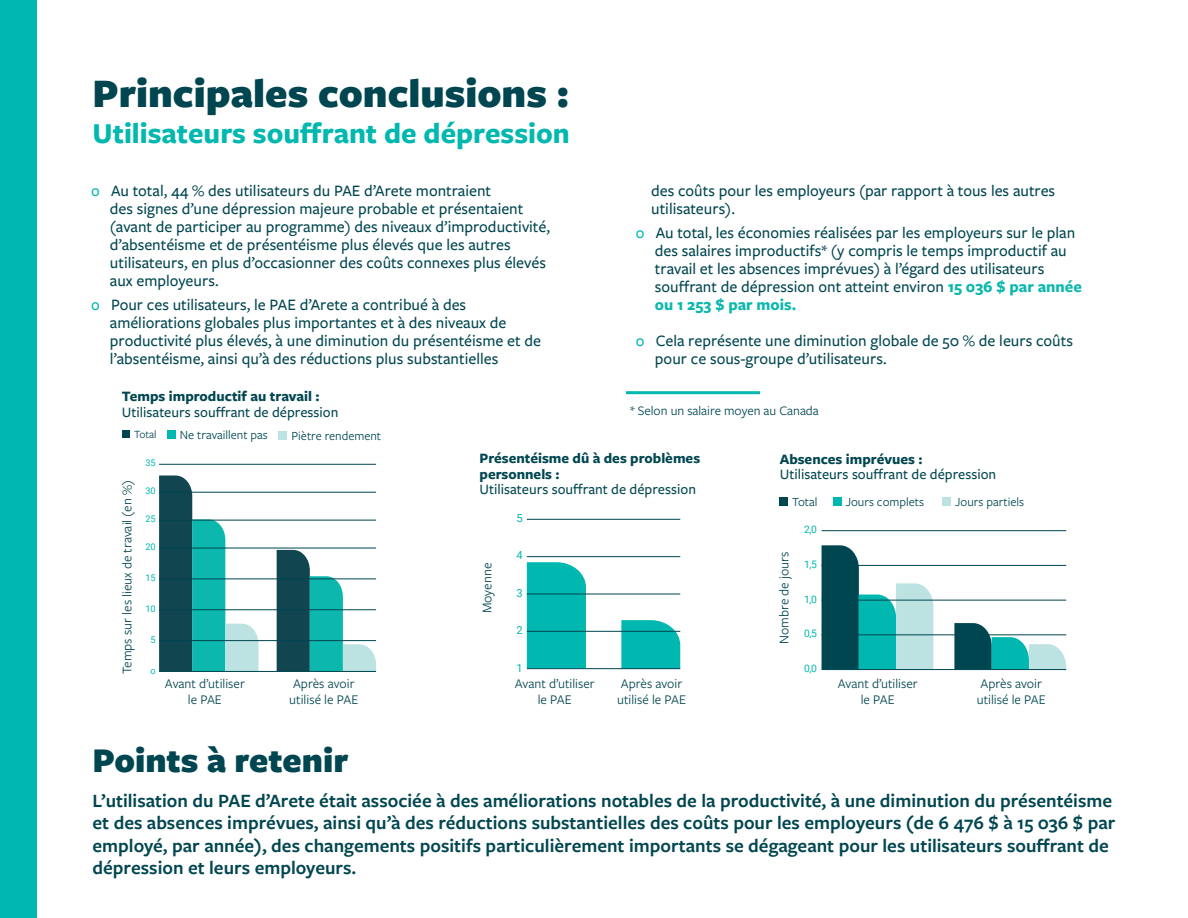
<style>
.page{position:relative;width:1188px;height:918px;background:#fff}
.page>*{position:absolute;margin:0;border:0;box-sizing:border-box;transform-origin:0 0}
.t1{font:900 42px "Freight Sans Pro";color:#004650}
.t2{font:900 36px "Freight Sans Pro";color:#004650}
.t3{font:700 30px "Freight Sans Pro";color:#00b8af}
.t4{font:600 19.5px/22.5px "Freight Sans Pro";color:#004650}
.t5{font:500 16.5px/18px "Freight Sans Pro";color:#004650}
.t6{font:500 14.85px/15.5px "Freight Sans Pro";color:#004650}
.t7{font:700 14.85px/15.5px "Freight Sans Pro";color:#004650}
.t8{font:13.8px/15.5px "Freight Sans Pro";color:#004650;text-align:center}
.t9{font:13.5px "Freight Sans Pro";color:#004650}
.t10{font:12.9px "Freight Sans Pro";color:#004650}
.t11{font:11.4px "Freight Sans Pro";color:#004650}
.t12{font:11.1px "Roboto";color:#00b8af}
.t13{font:10.35px "Roboto";color:#00b8af}
.t14{font:9.15px "Roboto";letter-spacing:-.03em;color:#00b8af}
.s1{color:#00b8af}
.s2{font-weight:700}
.s3{font-weight:700;color:#0cb8ae}
</style>
<div class="page">
<div style="left:0;top:0;width:37px;height:918px;background:#00b8af"></div>
<div style="left:527px;top:562px;width:59px;height:106px;background:#00b8af"></div>
<svg style="left:621px;top:620px;width:59px;height:48px;background:#0fbbb3"></svg>
<hr style="left:527px;top:668px;width:153px;height:1px;background:#004650">
<hr style="left:527px;top:594px;width:153px;height:1px;background:#004650">
<hr style="left:527px;top:519px;width:153px;height:1px;background:#004650">
<hr style="left:527px;top:631px;width:153px;height:1px;background:#004650">
<hr style="left:527px;top:556px;width:153px;height:1px;background:#004650">
<svg style="left:159px;top:476px;width:100px;height:195px"></svg>
<svg style="left:277px;top:550px;width:99px;height:121px"></svg>
<hr style="left:159px;top:671px;width:217px;height:1px;background:#004650">
<hr style="left:159px;top:609px;width:217px;height:1px;background:#004650">
<hr style="left:159px;top:548px;width:217px;height:1px;background:#004650">
<hr style="left:159px;top:492px;width:217px;height:1px;background:#004650">
<hr style="left:159px;top:520px;width:217px;height:1px;background:#004650">
<hr style="left:159px;top:464px;width:217px;height:1px;background:#004650">
<hr style="left:159px;top:640px;width:217px;height:1px;background:#004650">
<hr style="left:159px;top:579px;width:217px;height:1px;background:#004650">
<div style="left:123px;top:430px;width:7px;height:8px;background:#004650"></div>
<svg style="left:822px;top:545px;width:111px;height:124px"></svg>
<svg style="left:954px;top:623px;width:112px;height:46px"></svg>
<hr style="left:822px;top:669px;width:244px;height:1px;background:#004650">
<hr style="left:822px;top:600px;width:244px;height:1px;background:#004650">
<hr style="left:822px;top:530px;width:244px;height:1px;background:#004650">
<hr style="left:822px;top:635px;width:244px;height:1px;background:#004650">
<hr style="left:822px;top:565px;width:244px;height:1px;background:#004650">
<hr style="left:626px;top:391px;width:134px;height:3px;background:#00b8af">
<div style="left:167px;top:430px;width:9px;height:9px;background:#00b8af"></div>
<div style="left:279px;top:431px;width:8px;height:9px;background:#bce3e1"></div>
<div style="left:779px;top:497px;width:9px;height:9px;background:#004650"></div>
<div style="left:833px;top:497px;width:9px;height:9px;background:#00b8af"></div>
<div style="left:942px;top:497px;width:9px;height:9px;background:#bce3e1"></div>
<p class="t1" style="left:93px;top:64px;width:479px">Principales conclusions :</p>
<p class="t3" style="left:93px;top:113px;width:479px">Utilisateurs souffrant de dépression</p>
<p class="t5" style="left:110px;top:181px;width:442px;text-indent:-19px"><span class="s1">o</span> Au total, 44 % des utilisateurs du PAE d’Arete montraient<br>des signes d’une dépression majeure probable et présentaient (avant de participer au programme) des niveaux d’improductivité, d’absentéisme et de présentéisme plus élevés que les autres utilisateurs, en plus d’occasionner des coûts connexes plus élevés aux employeurs.</p>
<p class="t5" style="left:110px;top:295px;width:433px;text-indent:-19px"><span class="s1">o</span> Pour ces utilisateurs, le PAE d’Arete a contribué à des améliorations globales plus importantes et à des niveaux de productivité plus élevés, à une diminution du présentéisme et de l’absentéisme, ainsi qu’à des réductions plus substantielles</p>
<p class="t6" style="left:122px;top:388px;width:218px"><span class="s2">Temps improductif au travail :<br></span>Utilisateurs souffrant de dépression</p>
<p class="t11" style="left:134px;top:427px;width:24px">Total</p>
<p class="t10" style="left:180px;top:426px;width:89px">Ne travaillent pas</p>
<p class="t10" style="left:292px;top:427px;width:91px">Piètre rendement</p>
<p class="t5" style="left:651px;top:181px;width:406px">des coûts pour les employeurs (par rapport à tous les autres utilisateurs).</p>
<p class="t5" style="left:655px;top:223px;width:428px;text-indent:-19px"><span class="s1">o</span> Au total, les économies réalisées par les employeurs sur le plan des salaires improductifs* (y compris le temps improductif au travail et les absences imprévues) à l’égard des utilisateurs souffrant de dépression ont atteint environ <span class="s3">15 036 $ par année ou 1 253 $ par mois.</span></p>
<p class="t5" style="left:655px;top:331px;width:420px;text-indent:-19px"><span class="s1">o</span> Cela représente une diminution globale de 50 % de leurs coûts pour ce sous-groupe d’utilisateurs.</p>
<p class="t9" style="left:630px;top:402px;width:190px">* Selon un salaire moyen au Canada</p>
<p class="t8" style="left:119px;top:674px;width:195px;rotate:-90deg">Temps sur les lieux de travail (en %)</p>
<p class="t14" style="left:146px;top:456px;width:12px">35</p>
<p class="t14" style="left:146px;top:484px;width:12px">30</p>
<p class="t14" style="left:146px;top:512px;width:12px">25</p>
<p class="t14" style="left:146px;top:540px;width:12px">20</p>
<p class="t14" style="left:146px;top:571px;width:12px">15</p>
<p class="t14" style="left:146px;top:603px;width:12px">10</p>
<p class="t14" style="left:151px;top:633px;width:7px">5</p>
<p class="t14" style="left:150px;top:664px;width:7px">o</p>
<p class="t7" style="left:480px;top:450px;width:222px">Présentéisme dû à des problèmes personnels :</p>
<p class="t6" style="left:480px;top:481px;width:218px">Utilisateurs souffrant de dépression</p>
<p class="t6" style="left:780px;top:450px;width:218px"><span class="s2">Absences imprévues :<br></span>Utilisateurs souffrant de dépression</p>
<p class="t10" style="left:792px;top:493px;width:27px">Total</p>
<p class="t10" style="left:846px;top:493px;width:80px">Jours complets</p>
<p class="t10" style="left:955px;top:493px;width:70px">Jours partiels</p>
<p class="t12" style="left:516px;top:510px;width:8px">5</p>
<p class="t13" style="left:804px;top:522px;width:14px">2,0</p>
<p class="t8" style="left:479px;top:613px;width:52px;rotate:-90deg">Moyenne</p>
<p class="t12" style="left:516px;top:548px;width:8px">4</p>
<p class="t12" style="left:516px;top:585px;width:8px">3</p>
<p class="t12" style="left:516px;top:622px;width:8px">2</p>
<p class="t8" style="left:776px;top:644px;width:94px;rotate:-90deg">Nombre de jours</p>
<p class="t13" style="left:804px;top:557px;width:14px">1,5</p>
<p class="t13" style="left:804px;top:592px;width:14px">1,0</p>
<p class="t13" style="left:804px;top:626px;width:14px">0,5</p>
<p class="t12" style="left:516px;top:660px;width:8px">1</p>
<p class="t13" style="left:804px;top:661px;width:14px">0,0</p>
<p class="t8" style="left:165px;top:675px;width:82px">Avant d’utiliser le PAE</p>
<p class="t8" style="left:289px;top:675px;width:70px;text-align:left">Après avoir utilisé le PAE</p>
<p class="t8" style="left:515px;top:675px;width:82px">Avant d’utiliser le PAE</p>
<p class="t8" style="left:617px;top:675px;width:70px;text-align:left">Après avoir utilisé le PAE</p>
<p class="t8" style="left:838px;top:675px;width:82px">Avant d’utiliser le PAE</p>
<p class="t8" style="left:977px;top:675px;width:70px;text-align:left">Après avoir utilisé le PAE</p>
<p class="t2" style="left:93px;top:735px;width:257px">Points à retenir</p>
<p class="t4" style="left:93px;top:788px;width:1024px">L’utilisation du PAE d’Arete était associée à des améliorations notables de la productivité, à une diminution du présentéisme et des absences imprévues, ainsi qu’à des réductions substantielles des coûts pour les employeurs (de 6 476 $ à 15 036 $ par employé, par année), des changements positifs particulièrement importants se dégageant pour les utilisateurs souffrant de dépression et leurs employeurs.</p>
</div>
